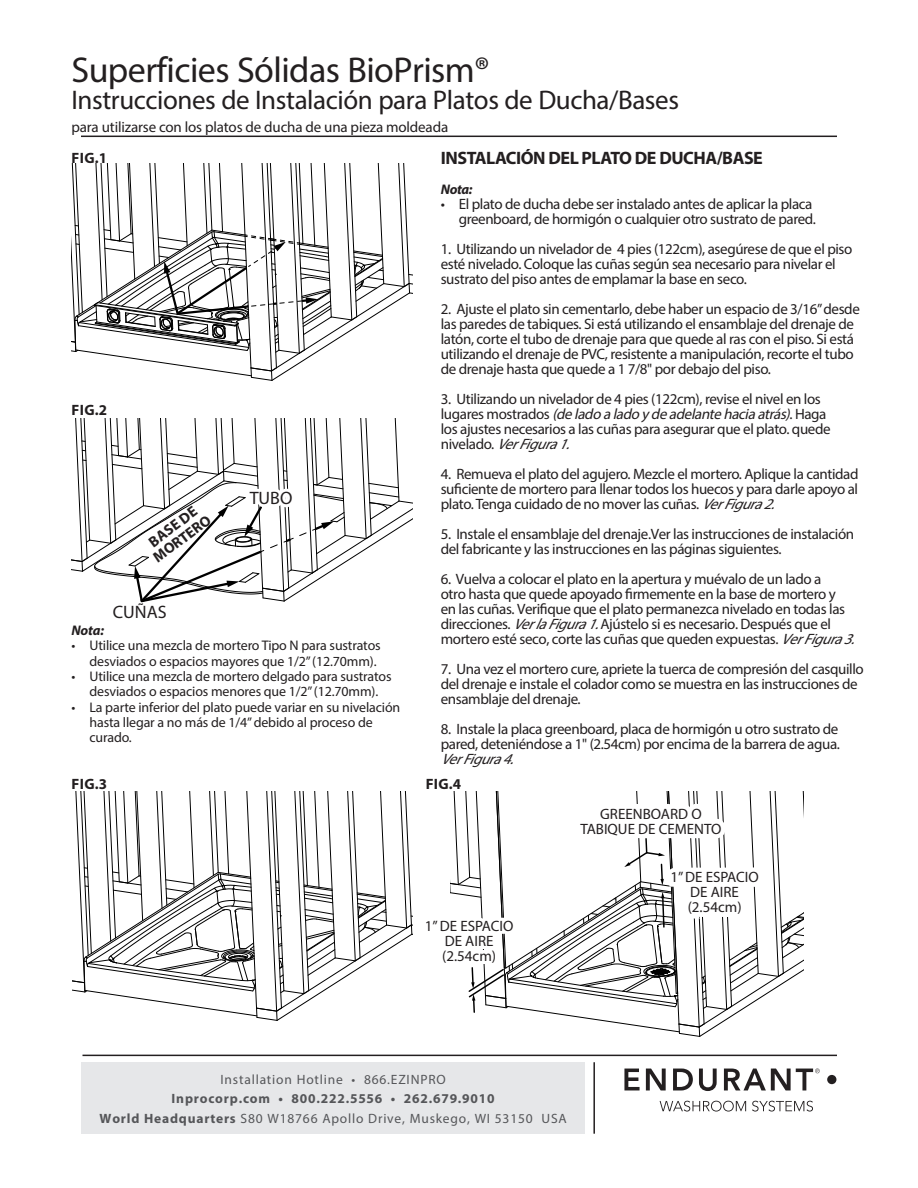
<style>
.page{position:relative;width:918px;height:1188px;background:#fff}
.page>*{position:absolute;margin:0;border:0;box-sizing:border-box;transform-origin:0 0}
.product_head{font:36px "Myriad Pro";letter-spacing:-.015em;color:#231f20}
.product_head-2{font:27px "Myriad Pro";letter-spacing:-.015em;color:#231f20}
.t1{font:700 18px "Myriad Pro";letter-spacing:-.025em;color:#231f20}
.t2{font:18px "Myriad Pro";color:#231f20}
.t3{font:15px/15px "Myriad Pro";letter-spacing:-.025em;color:#231f20}
.t4{font:15px/15px "Myriad Pro";color:#231f20;text-align:center}
.FIG___s{font:700 15px "Myriad Pro";letter-spacing:.02em;color:#231f20}
.t5{font:italic 15px "Myriad Pro";color:#231f20}
.t6{font:13.95px/15.3px "Myriad Pro";letter-spacing:-.01em;color:#231f20;text-align:right}
.t7{font:italic 700 13.95px "Myriad Pro";letter-spacing:-.02em;color:#231f20}
.t8{font:700 13.5px/19.5px "Myriad Pro";letter-spacing:.06em;color:#555659;text-align:center}
.t9{font:13.5px "Myriad Pro";letter-spacing:.06em;color:#555659}
.s1{font-style:italic}
.s2{font-weight:400}
</style>
<div class="page">
<svg style="left:71px;top:164px;width:341px;height:217px"></svg>
<svg style="left:71px;top:418px;width:341px;height:185px"></svg>
<svg style="left:72px;top:792px;width:341px;height:229px"></svg>
<svg style="left:450px;top:791px;width:354px;height:246px"></svg>
<hr style="left:81px;top:136px;width:756px;height:1px;background:#231f20">
<hr style="left:82px;top:1055px;width:755px;height:1px;background:#231f20">
<svg style="left:624px;top:1069px;width:16px;height:21px"></svg>
<svg style="left:646px;top:1069px;width:20px;height:21px"></svg>
<svg style="left:673px;top:1069px;width:20px;height:21px"></svg>
<svg style="left:699px;top:1069px;width:18px;height:22px"></svg>
<svg style="left:660px;top:1101px;width:86px;height:11px"></svg>
<svg style="left:752px;top:1101px;width:61px;height:11px"></svg>
<div style="left:827px;top:1075px;width:9px;height:9px;background:#231f20;border-radius:50%"></div>
<svg style="left:724px;top:1069px;width:96px;height:21px"></svg>
<hr style="left:593px;top:1062px;width:2px;height:72px;background:#231f20">
<div style="left:82px;top:1063px;width:503px;height:71px;background:#e6e7e9"></div>
<p class="product_head" style="left:71px;top:48px;width:420px">Superficies Sólidas BioPrism®</p>
<p class="product_head-2" style="left:71px;top:83px;width:609px">Instrucciones de Instalación para Platos de Ducha/Bases</p>
<p class="FIG___s" style="left:72px;top:148px;width:37px">FIG.1</p>
<p class="t3" style="left:71px;top:119px;width:378px">para utilizarse con los platos de ducha de una pieza moldeada</p>
<p class="t1" style="left:441px;top:146px;width:324px">INSTALACIÓN DEL PLATO DE DUCHA/BASE</p>
<p class="t7" style="left:441px;top:180px;width:33px">Nota:</p>
<p class="t3" style="left:441px;top:196px;width:377px;text-align:right">• El plato de ducha debe ser instalado antes de aplicar la placa greenboard, de hormigón o cualquier otro sustrato de pared.</p>
<p class="t3" style="left:441px;top:241px;width:413px">1. Utilizando un nivelador de 4 pies (122cm), asegúrese de que el piso esté nivelado. Coloque las cuñas según sea necesario para nivelar el sustrato del piso antes de emplamar la base en seco.</p>
<p class="t3" style="left:441px;top:301px;width:421px">2. Ajuste el plato sin cementarlo, debe haber un espacio de 3/16” desde las paredes de tabiques. Si está utilizando el ensamblaje del drenaje de latón, corte el tubo de drenaje para que quede al ras con el piso. Si está utilizando el drenaje de PVC, resistente a manipulación, recorte el tubo de drenaje hasta que quede a 1 7/8" por debajo del piso.</p>
<p class="t3" style="left:441px;top:391px;width:391px">3. Utilizando un nivelador de 4 pies (122cm), revise el nivel en los<br>l u g a r e s m o s t r a d o s <span class="s1">(delado alado ydeadelantehaciaatrás)</span>. H a g a los ajustes necesarios a las cuñas para asegurar que el plato. quede n i v e l a d o . <span class="s1">VerFigura1.</span></p>
<p class="t3" style="left:441px;top:466px;width:419px;text-align:justify">4. Remueva el plato del agujero. Mezcle el mortero. Aplique la cantidad suficiente de mortero para llenar todos los huecos y para darle apoyo al plato. Tenga cuidado de no mover las cuñas. <span class="s1">VerFigura2.</span></p>
<p class="t3" style="left:441px;top:526px;width:415px">5. Instale el ensamblaje del drenaje.Ver las instrucciones de instalación del fabricante y las instrucciones en las páginas siguientes.</p>
<p class="t3" style="left:441px;top:571px;width:423px">6. Vuelva a colocar el plato en la apertura y muévalo de un lado a<br>otro hasta que quede apoyado firmemente en la base de mortero y<br>en las cuñas. Verifique que el plato permanezca nivelado en todas las direcciones. <span class="s1">VerlaFigura1.</span>Ajústelo si es necesario. Después que el mortero esté seco, corte las cuñas que queden expuestas. <span class="s1">VerFigura3.</span></p>
<p class="t3" style="left:441px;top:661px;width:425px">7. Una vez el mortero cure, apriete la tuerca de compresión del casquillo del drenaje e instale el colador como se muestra en las instrucciones de ensamblaje del drenaje.</p>
<p class="t3" style="left:441px;top:721px;width:401px">8. Instale la placa greenboard, placa de hormigón u otro sustrato de pared, deteniéndose a 1" (2.54cm) por encima de la barrera de agua.</p>
<p class="t5" style="left:441px;top:749px;width:82px">VerFigura4.</p>
<p class="FIG___s" style="left:72px;top:400px;width:37px">FIG.2</p>
<p class="t2" style="left:250px;top:487px;width:44px">TUBO</p>
<p class="FIG___s" style="left:145px;top:536px;width:58px;rotate:-37deg">BASE DE</p>
<p class="FIG___s" style="left:149px;top:551px;width:70px;rotate:-37deg">MORTERO</p>
<p class="t2" style="left:113px;top:601px;width:55px">CUÑAS</p>
<p class="t7" style="left:71px;top:621px;width:34px">Nota:</p>
<p class="t6" style="left:71px;top:638px;width:311px">• Utilice una mezcla de mortero Tipo N para sustratos desviados o espacios mayores que 1/2” (12.70mm).</p>
<p class="t6" style="left:71px;top:669px;width:322px;text-align:center">• Utilice una mezcla de mortero delgado para sustratos desviados o espacios menores que 1/2” (12.70mm).</p>
<p class="t6" style="left:89px;top:699px;width:312px;text-align:left;text-indent:-18px">• La parte inferior del plato puede variar en su nivelación hasta llegar a no más de 1/4” debido al proceso de curado.</p>
<p class="FIG___s" style="left:72px;top:774px;width:37px">FIG.3</p>
<p class="FIG___s" style="left:426px;top:774px;width:37px">FIG.4</p>
<p class="t4" style="left:425px;top:918px;width:90px">1” DE ESPACIO<br>DE AIRE</p>
<p class="t3" style="left:442px;top:948px;width:55px">(2.54cm)</p>
<p class="t4" style="left:580px;top:806px;width:143px">GREENBOARD O<br>TABIQUE DE CEMENTO</p>
<p class="t4" style="left:670px;top:869px;width:90px">1” DE ESPACIO<br>DE AIRE</p>
<p class="t3" style="left:688px;top:899px;width:55px">(2.54cm)</p>
<p class="t9" style="left:221px;top:1071px;width:227px">Installation Hotline • 866.EZINPRO</p>
<p class="t8" style="left:100px;top:1089px;width:469px">Inprocorp.com • 800.222.5556 • 262.679.9010<br>World Headquarters <span class="s2">S80 W18766 Apollo Drive, Muskego, WI 53150 USA</span></p>
</div>
